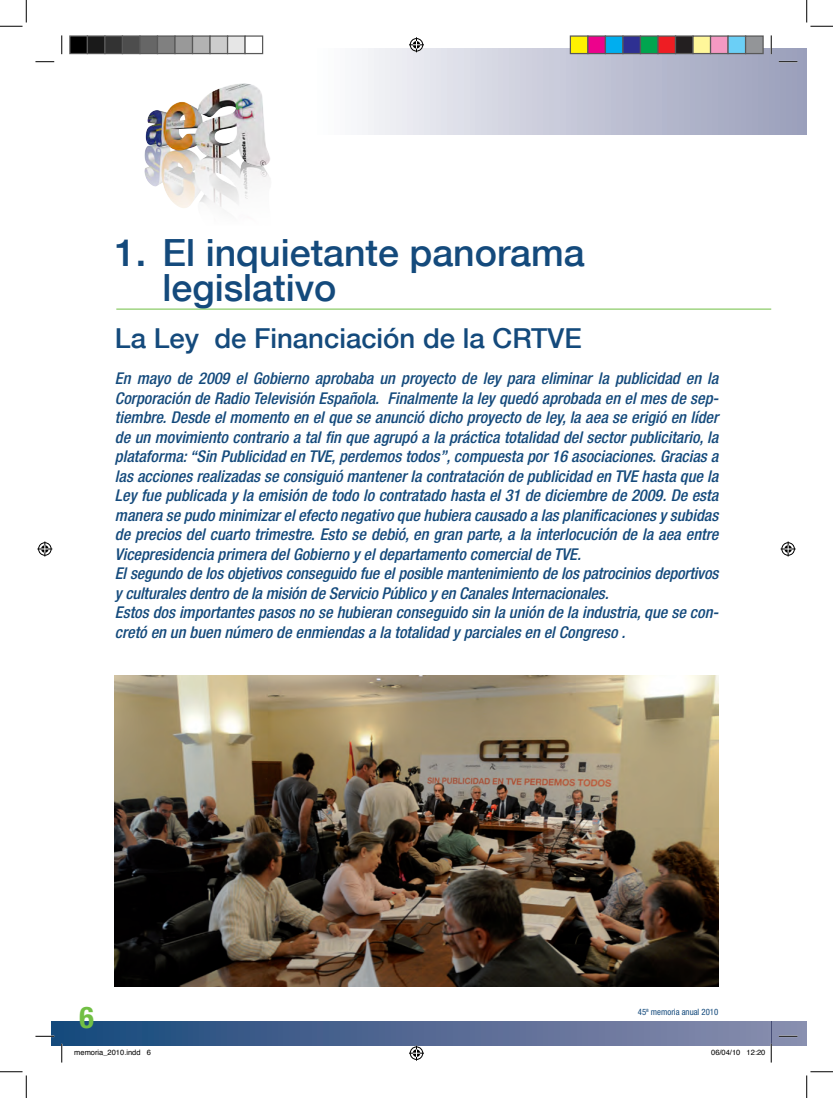
<style>
.page{position:relative;width:833px;height:1098px;background:#fff}
.page>*{position:absolute;margin:0;border:0;box-sizing:border-box;transform-origin:0 0}
.t1{font:500 37.5px "Helvetica Neue";color:#144a7c}
.t2{font:700 condensed 30px "Helvetica Neue LT Std";color:#71bf44}
.t3{font:500 27.5px "Helvetica Neue";color:#144a7c}
.t4{font:italic 500 condensed 16.25px/19.5px "Helvetica Neue LT Std";color:#144a7c}
.t5{font:condensed 8.75px "Helvetica Neue LT Std";color:#144a7c}
.t6{font:7.5px "Helvetica";color:#000}
</style>
<div class="page">
<div style="left:52px;top:1022px;width:718px;height:23px;background:linear-gradient(to right,#18487b,#8889ab)"></div>
<svg style="left:51px;top:49px;width:719px;height:85px"></svg>
<img style="left:117px;top:78px;width:169px;height:130px">
<div style="left:770px;top:1022px;width:36px;height:23px;background:#868eae"></div>
<div style="left:770px;top:49px;width:36px;height:85px;background:#9da2bd"></div>
<img style="left:115px;top:676px;width:603px;height:310px">
<hr style="left:116px;top:309px;width:654px;height:1px;background:#71bf44">
<svg style="left:35px;top:61px;width:19px;height:1px"></svg>
<svg style="left:778px;top:61px;width:19px;height:1px"></svg>
<svg style="left:35px;top:1035px;width:19px;height:2px"></svg>
<svg style="left:778px;top:1035px;width:19px;height:2px"></svg>
<svg style="left:61px;top:35px;width:1px;height:19px"></svg>
<svg style="left:61px;top:1044px;width:1px;height:18px"></svg>
<svg style="left:770px;top:35px;width:1px;height:19px"></svg>
<svg style="left:0;top:0;width:27px;height:27px"></svg>
<svg style="left:0;top:1071px;width:27px;height:27px"></svg>
<svg style="left:806px;top:0;width:26px;height:27px"></svg>
<svg style="left:806px;top:1071px;width:26px;height:27px"></svg>
<svg style="left:409px;top:37px;width:15px;height:15px"></svg>
<svg style="left:409px;top:1045px;width:15px;height:15px"></svg>
<svg style="left:37px;top:541px;width:15px;height:15px"></svg>
<svg style="left:780px;top:541px;width:15px;height:15px"></svg>
<div style="left:70px;top:36px;width:17px;height:18px;background:#000"></div>
<div style="left:69px;top:35px;width:19px;height:19px;border:1px solid #595959"></div>
<div style="left:87px;top:36px;width:18px;height:18px;background:#1a1a1a"></div>
<div style="left:87px;top:35px;width:18px;height:19px;border:1px solid #595959"></div>
<div style="left:105px;top:36px;width:17px;height:18px;background:#333"></div>
<div style="left:104px;top:35px;width:19px;height:19px;border:1px solid #595959"></div>
<div style="left:122px;top:36px;width:18px;height:18px;background:#4d4d4d"></div>
<div style="left:122px;top:35px;width:18px;height:19px;border:1px solid #595959"></div>
<div style="left:140px;top:36px;width:17px;height:18px;background:#666"></div>
<div style="left:139px;top:35px;width:19px;height:19px;border:1px solid #595959"></div>
<div style="left:157px;top:36px;width:18px;height:18px;background:#808080"></div>
<div style="left:157px;top:35px;width:18px;height:19px;border:1px solid #595959"></div>
<div style="left:175px;top:36px;width:17px;height:18px;background:#999"></div>
<div style="left:174px;top:35px;width:19px;height:19px;border:1px solid #595959"></div>
<div style="left:192px;top:36px;width:18px;height:18px;background:#b3b3b3"></div>
<div style="left:192px;top:35px;width:18px;height:19px;border:1px solid #595959"></div>
<div style="left:210px;top:36px;width:17px;height:18px;background:#ccc"></div>
<div style="left:209px;top:35px;width:19px;height:19px;border:1px solid #595959"></div>
<div style="left:227px;top:36px;width:18px;height:18px;background:#e6e6e6"></div>
<div style="left:227px;top:35px;width:18px;height:19px;border:1px solid #595959"></div>
<div style="left:245px;top:36px;width:17px;height:18px;background:#fff"></div>
<div style="left:244px;top:35px;width:19px;height:19px;border:1px solid #595959"></div>
<div style="left:570px;top:36px;width:17px;height:18px;background:#fff101"></div>
<div style="left:569px;top:35px;width:19px;height:19px;border:1px solid #595959"></div>
<div style="left:587px;top:36px;width:18px;height:18px;background:#ed028c"></div>
<div style="left:587px;top:35px;width:18px;height:19px;border:1px solid #595959"></div>
<div style="left:605px;top:36px;width:17px;height:18px;background:#00aeef"></div>
<div style="left:604px;top:35px;width:19px;height:19px;border:1px solid #595959"></div>
<div style="left:622px;top:36px;width:18px;height:18px;background:#2e3092"></div>
<div style="left:622px;top:35px;width:18px;height:19px;border:1px solid #595959"></div>
<div style="left:640px;top:36px;width:17px;height:18px;background:#00a54f"></div>
<div style="left:639px;top:35px;width:19px;height:19px;border:1px solid #595959"></div>
<div style="left:657px;top:36px;width:18px;height:18px;background:#ee1d23"></div>
<div style="left:657px;top:35px;width:18px;height:19px;border:1px solid #595959"></div>
<div style="left:675px;top:36px;width:17px;height:18px;background:#231f20"></div>
<div style="left:674px;top:35px;width:19px;height:19px;border:1px solid #595959"></div>
<div style="left:692px;top:36px;width:18px;height:18px;background:#fff79a"></div>
<div style="left:692px;top:35px;width:18px;height:19px;border:1px solid #595959"></div>
<div style="left:710px;top:36px;width:17px;height:18px;background:#f499c2"></div>
<div style="left:709px;top:35px;width:19px;height:19px;border:1px solid #595959"></div>
<div style="left:727px;top:36px;width:18px;height:18px;background:#6bcff6"></div>
<div style="left:727px;top:35px;width:18px;height:19px;border:1px solid #595959"></div>
<div style="left:745px;top:36px;width:17px;height:18px;background:#939598"></div>
<div style="left:744px;top:35px;width:19px;height:19px;border:1px solid #595959"></div>
<svg style="left:746px;top:1044px;width:25px;height:18px"></svg>
<p class="t1" style="left:115px;top:230px;width:471px">1. El inquietante panorama</p>
<p class="t1" style="left:162px;top:265px;width:175px">legislativo</p>
<p class="t3" style="left:115px;top:322px;width:468px">La Ley de Financiación de la CRTVE</p>
<p class="t4" style="left:115px;top:369px;width:605px;text-align:justify">En mayo de 2009 el Gobierno aprobaba un proyecto de ley para eliminar la publicidad en la Corporación de Radio Televisión Española. Finalmente la ley quedó aprobada en el mes de sep&shy;tiembre. Desde el momento en el que se anunció dicho proyecto de ley, la aea se erigió en líder de un movimiento contrario a tal fin que agrupó a la práctica totalidad del sector publicitario, la plataforma: “Sin Publicidad en TVE, perdemos todos”, compuesta por 16 asociaciones. Gracias a las acciones realizadas se consiguió mantener la contratación de publicidad en TVE hasta que la Ley fue publicada y la emisión de todo lo contratado hasta el 31 de diciembre de 2009. De esta manera se pudo minimizar el efecto negativo que hubiera causado a las planificaciones y subidas de precios del cuarto trimestre. Esto se debió, en gran parte, a la interlocución de la aea entre Vicepresidencia primera del Gobierno y el departamento comercial de TVE.</p>
<p class="t4" style="left:115px;top:564px;width:604px">El segundo de los objetivos conseguido fue el posible mantenimiento de los patrocinios deportivos y culturales dentro de la misión de Servicio Público y en Canales Internacionales.</p>
<p class="t4" style="left:115px;top:603px;width:605px">Estos dos importantes pasos no se hubieran conseguido sin la unión de la industria, que se con&shy;cretó en un buen número de enmiendas a la totalidad y parciales en el Congreso .</p>
<h2 class="t2" style="left:79px;top:999px;width:16px">6</h2>
<p class="t5" style="left:637px;top:1007px;width:82px">45ª memoria anual 2010</p>
<p class="t6" style="left:74px;top:1046px;width:78px">memoria_2010.indd 6</p>
<p class="t6" style="left:710px;top:1046px;width:56px">06/04/10 12:20</p>
</div>
